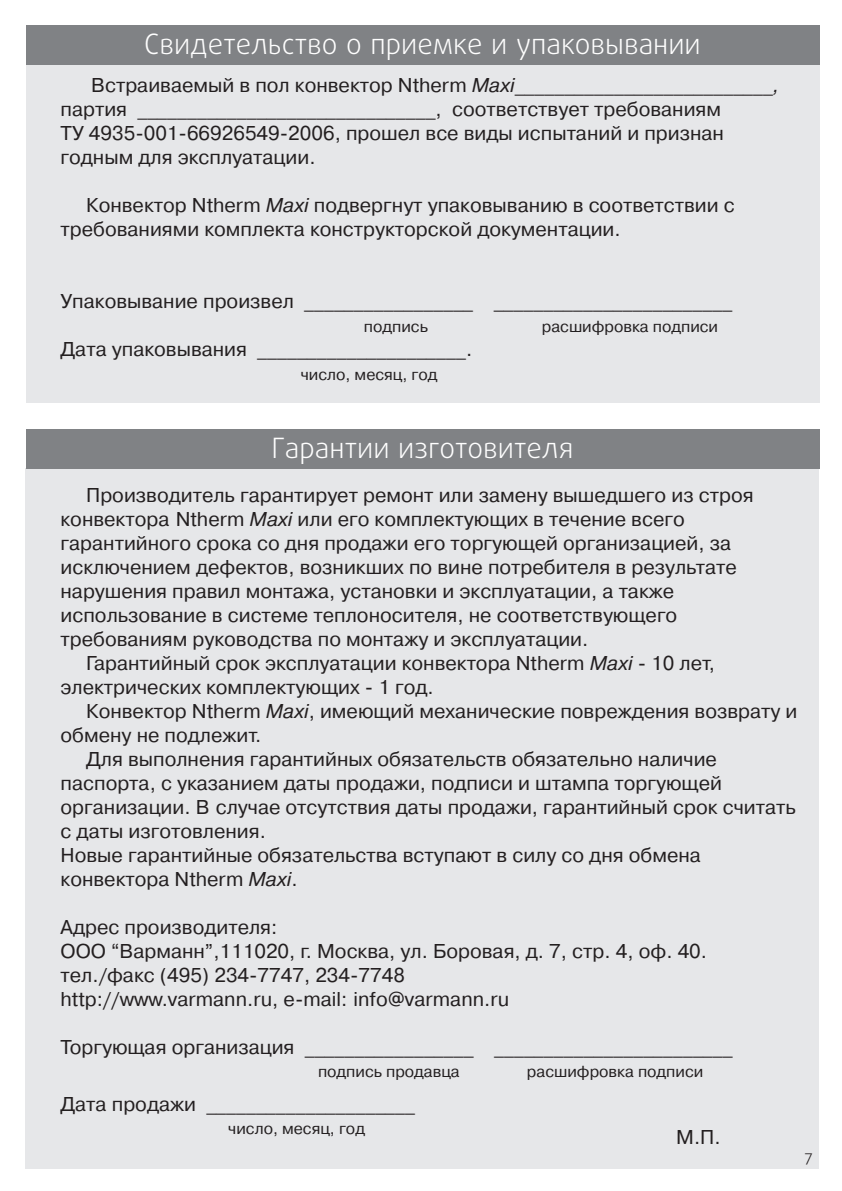
<style>
.page{position:relative;width:842px;height:1191px;background:#fff}
.page>*{position:absolute;margin:0;border:0;box-sizing:border-box;transform-origin:0 0}
.t1{font:300 28px "Daxline Pro";color:#fff}
.t2{font:20px/24px "Pragmatica C";color:#231f20}
.t3{font:16px "Pragmatica C";color:#231f20}
.t4{font:300 16px "Daxline Pro";color:#231f20}
.s1{font-style:italic}
</style>
<div class="page">
<div style="left:26px;top:64px;width:794px;height:339px;background:#e6e7e9"></div>
<div style="left:26px;top:25px;width:793px;height:40px;background:#808285"></div>
<div style="left:26px;top:468px;width:793px;height:700px;background:#e6e7e9"></div>
<div style="left:26px;top:429px;width:793px;height:40px;background:#808285"></div>
<h1 class="t1" style="left:144px;top:32px;width:558px">Свидетельство о приемке и упаковывании</h1>
<p class="t2" style="left:61px;top:73px;width:720px;text-indent:31px">Встраиваемый в пол конвектор Ntherm <span class="s1">Maxi</span>______________________<span class="s1">____, </span>партия ______________________________, соответствует требованиям<br>ТУ 4935 001 66926549 2006, прошел все виды испытаний и признан годным для эксплуатации.</p>
<p class="t2" style="left:61px;top:193px;width:676px;text-indent:26px">Конвектор Ntherm <span class="s1">Maxi</span> подвергнут упаковыванию в соответствии с требованиями комплекта конструкторской документации.</p>
<p class="t2" style="left:61px;top:289px;width:673px">Упаковывание произвел _________________ ________________________</p>
<p class="t2" style="left:61px;top:337px;width:413px">Дата упаковывания _____________________.</p>
<p class="t3" style="left:364px;top:317px;width:65px">подпись</p>
<p class="t3" style="left:542px;top:317px;width:178px">расшифровка подписи</p>
<p class="t3" style="left:301px;top:365px;width:138px">число, месяц, год</p>
<h1 class="t1" style="left:271px;top:436px;width:303px">Гарантии изготовителя</h1>
<p class="t2" style="left:86px;top:483px;width:669px">Производитель гарантирует ремонт или замену вышедшего из строя</p>
<p class="t2" style="left:61px;top:507px;width:626px">конвектора Ntherm <span class="s1">Maxi</span> или его комплектующих в течение всего</p>
<p class="t2" style="left:61px;top:531px;width:672px">гарантийного срока со дня продажи его торгующей организацией, за</p>
<p class="t2" style="left:61px;top:555px;width:678px">исключением дефектов, возникших по вине потребителя в результате</p>
<p class="t2" style="left:61px;top:579px;width:615px">нарушения правил монтажа, установки и эксплуатации, а также</p>
<p class="t2" style="left:61px;top:603px;width:618px">использование в системе теплоносителя, не соответствующего</p>
<p class="t2" style="left:61px;top:627px;width:529px">требованиям руководства по монтажу и эксплуатации.</p>
<p class="t2" style="left:86px;top:651px;width:630px">Гарантийный срок эксплуатации конвектора Ntherm <span class="s1">Maxi</span> 10 лет,</p>
<p class="t2" style="left:61px;top:675px;width:375px">электрических комплектующих 1 год.</p>
<p class="t2" style="left:86px;top:699px;width:713px">Конвектор Ntherm <span class="s1">Maxi</span>, имеющий механические повреждения возврату и</p>
<p class="t2" style="left:61px;top:723px;width:202px">обмену не подлежит.</p>
<p class="t2" style="left:86px;top:747px;width:632px">Для выполнения гарантийных обязательств обязательно наличие</p>
<p class="t2" style="left:61px;top:771px;width:663px">паспорта, с указанием даты продажи, подписи и штампа торгующей</p>
<p class="t2" style="left:61px;top:795px;width:737px">организации. В случае отсутствия даты продажи, гарантийный срок считать</p>
<p class="t2" style="left:61px;top:819px;width:207px">с даты изготовления.</p>
<p class="t2" style="left:61px;top:843px;width:642px">Новые гарантийные обязательства вступают в силу со дня обмена</p>
<p class="t2" style="left:61px;top:867px;width:239px">конвектора Ntherm <span class="s1">Maxi</span>.</p>
<p class="t2" style="left:61px;top:915px;width:648px">Адрес производителя:<br>ООО “Варманн”,111020, г. Москва, ул. Боровая, д. 7, стр. 4, оф. 40. тел./факс (495) 234 7747, 234 7748<br>http://www.varmann.ru, e mail: info@varmann.ru</p>
<p class="t2" style="left:61px;top:1035px;width:674px">Торгующая организация _________________ ________________________</p>
<p class="t2" style="left:60px;top:1092px;width:356px">Дата продажи _____________________</p>
<p class="t2" style="left:676px;top:1125px;width:46px">М.П.</p>
<p class="t3" style="left:318px;top:1062px;width:143px">подпись продавца</p>
<p class="t3" style="left:527px;top:1062px;width:178px">расшифровка подписи</p>
<p class="t3" style="left:228px;top:1119px;width:138px">число, месяц, год</p>
<p class="t4" style="left:804px;top:1149px;width:10px">7</p>
</div>
